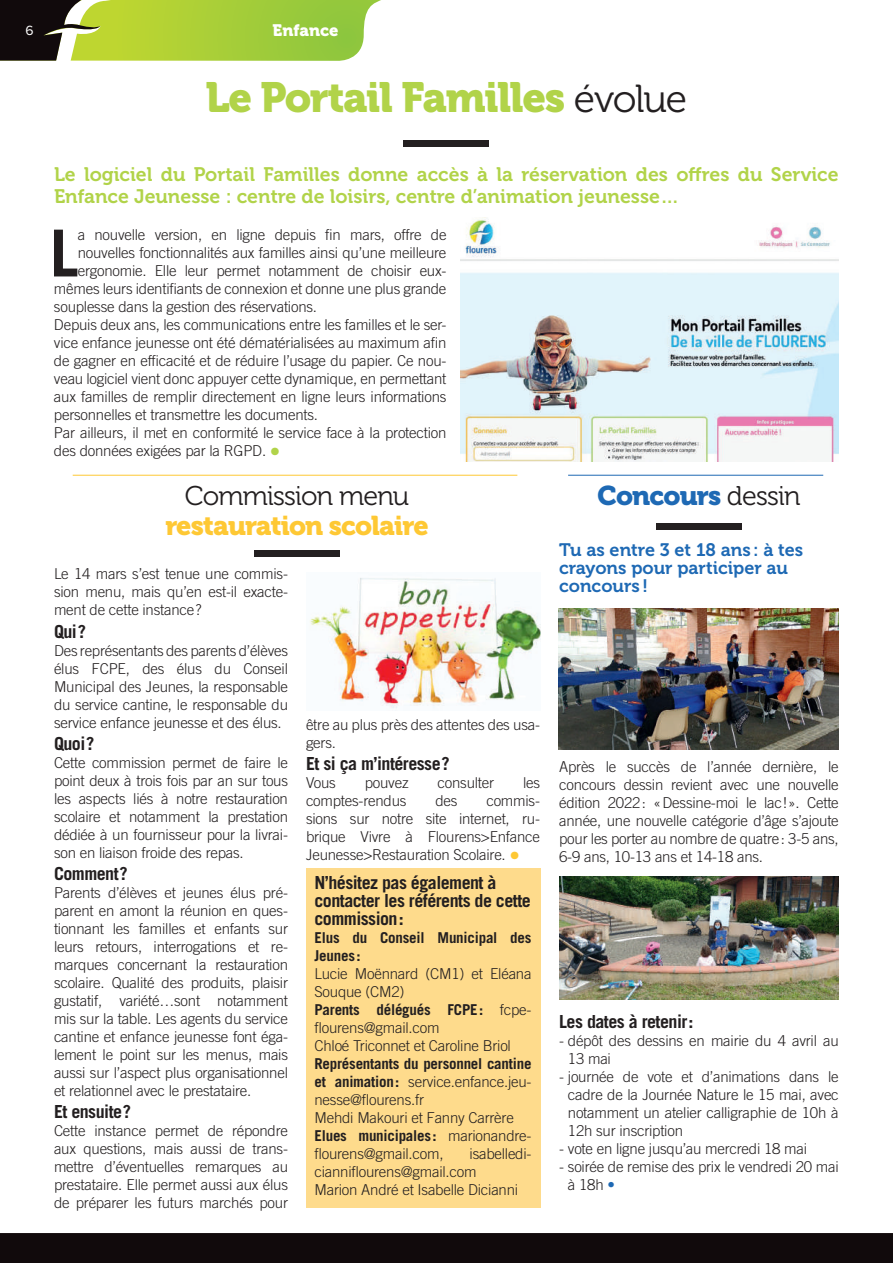
<style>
.page{position:relative;width:893px;height:1263px;background:#fff}
.page>*{position:absolute;margin:0;border:0;box-sizing:border-box;transform-origin:0 0}
.t1{font:700 64.8px "Trade Gothic LT Std";color:#231f20}
.t2{font:42px "Museo 900";letter-spacing:-.03em;color:#b1d349}
.t3{font:27px "Museo 900";letter-spacing:-.03em;color:#fec834}
.t4{font:27px "Museo 300";letter-spacing:-.03em;color:#231f20}
.t5{font:27px "Museo 900";letter-spacing:-.03em;color:#1e69b4}
.t6{font:19.5px/22.5px "Museo 700";color:#b1d349}
.t7{font:700 18px/18px "Trade Gothic LT Std";letter-spacing:-.03em;color:#231f20}
.t8{font:18px/18px "Museo 700";color:#1e69b4}
.t9{font:16.5px "Museo 900";color:#fff}
.t10{font:300 15px/18px "Trade Gothic LT Std";letter-spacing:-.015em;color:#231f20;text-align:justify}
.t11{font:700 15px/18px "Trade Gothic LT Std";letter-spacing:-.015em;color:#231f20}
.t12{font:13.8px "Proxima Nova";color:#fff}
.s1{font-family:"Museo 300";font-size:39px;color:#231f20}
.s2{font-size:21px;color:#b1d349}
.s3{font-size:21px;color:#fec834}
.s4{font-weight:700}
.s5{font-family:"Museo 300";color:#231f20}
.s6{color:#1e69b4}
</style>
<div class="page">
<div style="left:404px;top:140px;width:85px;height:6px;background:#231f20"></div>
<img style="left:461px;top:219px;width:378px;height:242px">
<div style="left:254px;top:550px;width:86px;height:6px;background:#231f20"></div>
<div style="left:656px;top:523px;width:86px;height:6px;background:#231f20"></div>
<div style="left:306px;top:868px;width:234px;height:339px;background:#fedb8c"></div>
<img style="left:558px;top:608px;width:281px;height:141px">
<img style="left:559px;top:876px;width:280px;height:123px">
<img style="left:310px;top:578px;width:230px;height:131px">
<hr style="left:73px;top:475px;width:444px;height:1px;background:#fec834">
<hr style="left:568px;top:475px;width:255px;height:1px;background:#1e69b4">
<div style="left:0;top:1233px;width:893px;height:30px;background:#110a0c"></div>
<svg style="left:0;top:0;width:381px;height:61px;background:#96b142"></svg>
<p class="t12" style="left:25px;top:24px;width:10px">6</p>
<p class="t9" style="left:273px;top:21px;width:67px">Enfance</p>
<h2 class="t2" style="left:206px;top:73px;width:483px">Le Portail Familles <span class="s1">évolue</span></h2>
<h3 class="t6" style="left:54px;top:163px;width:786px">Le logiciel du Portail Familles donne accès à la réservation des offres du Service<br>Enfance Jeunesse : centre de loisirs, centre d’animation jeunesse…</h3>
<h1 class="t1" style="left:50px;top:214px;width:30px">L</h1>
<p class="t10" style="left:78px;top:226px;width:370px">a nouvelle version, en ligne depuis fin mars, offre de</p>
<p class="t10" style="left:78px;top:244px;width:370px">nouvelles fonctionnalités aux familles ainsi qu’une meilleure</p>
<p class="t10" style="left:78px;top:262px;width:370px">ergonomie. Elle leur permet notamment de choisir eux-</p>
<p class="t10" style="left:54px;top:280px;width:394px">mêmes leurs identifiants de connexion et donne une plus grande</p>
<p class="t10" style="left:54px;top:298px;width:265px">souplesse dans la gestion des réservations.</p>
<p class="t10" style="left:54px;top:316px;width:394px">Depuis deux ans, les communications entre les familles et le ser-</p>
<p class="t10" style="left:54px;top:334px;width:394px">vice enfance jeunesse ont été dématérialisées au maximum afin</p>
<p class="t10" style="left:54px;top:352px;width:394px">de gagner en efficacité et de réduire l’usage du papier. Ce nou-</p>
<p class="t10" style="left:54px;top:370px;width:394px">veau logiciel vient donc appuyer cette dynamique, en permettant</p>
<p class="t10" style="left:54px;top:388px;width:394px">aux familles de remplir directement en ligne leurs informations</p>
<p class="t10" style="left:54px;top:406px;width:266px">personnelles et transmettre les documents.</p>
<p class="t10" style="left:54px;top:424px;width:394px">Par ailleurs, il met en conformité le service face à la protection</p>
<p class="t10" style="left:54px;top:442px;width:228px">des données exigées par la RGPD. <span class="s2">•</span></p>
<h3 class="t4" style="left:185px;top:481px;width:226px">Commission menu</h3>
<h3 class="t3" style="left:165px;top:511px;width:265px">restauration scolaire</h3>
<p class="t10" style="left:54px;top:565px;width:235px">Le 14 mars s’est tenue une commis&shy;sion menu, mais qu’en est-il exacte&shy;ment de cette instance?</p>
<p class="t7" style="left:54px;top:622px;width:34px">Qui?</p>
<p class="t10" style="left:54px;top:641px;width:236px">Des représentants des parents d’élèves élus FCPE, des élus du Conseil Municipal des Jeunes, la responsable du service cantine, le responsable du service enfance jeunesse et des élus.</p>
<p class="t7" style="left:54px;top:734px;width:42px">Quoi?</p>
<p class="t10" style="left:54px;top:753px;width:236px">Cette commission permet de faire le point deux à trois fois par an sur tous les aspects liés à notre restauration scolaire et notamment la prestation dédiée à un fournisseur pour la livrai&shy;son en liaison froide des repas.</p>
<p class="t7" style="left:54px;top:864px;width:75px">Comment?</p>
<p class="t10" style="left:54px;top:883px;width:236px">Parents d’élèves et jeunes élus pré&shy;parent en amont la réunion en ques&shy;tionnant les familles et enfants sur leurs retours, interrogations et re&shy;marques concernant la restauration scolaire. Qualité des produits, plaisir gustatif, variété…sont notamment mis sur la table. Les agents du service cantine et enfance jeunesse font éga&shy;lement le point sur les menus, mais aussi sur l’aspect plus organisationnel et relationnel avec le prestataire.</p>
<p class="t7" style="left:54px;top:1102px;width:79px">Et ensuite?</p>
<p class="t10" style="left:54px;top:1122px;width:236px">Cette instance permet de répondre aux questions, mais aussi de trans&shy;mettre d’éventuelles remarques au prestataire. Elle permet aussi aux élus de préparer les futurs marchés pour</p>
<p class="t10" style="left:306px;top:715px;width:235px">être au plus près des attentes des usa&shy;gers.</p>
<p class="t7" style="left:306px;top:754px;width:145px">Et si ça m’intéresse?</p>
<p class="t10" style="left:306px;top:773px;width:31px">Vous</p>
<p class="t10" style="left:365px;top:773px;width:45px">pouvez</p>
<p class="t10" style="left:438px;top:773px;width:58px">consulter</p>
<p class="t10" style="left:523px;top:773px;width:19px">les</p>
<p class="t10" style="left:306px;top:791px;width:102px">comptes-rendus</p>
<p class="t10" style="left:435px;top:791px;width:24px">des</p>
<p class="t10" style="left:306px;top:791px;width:236px;text-indent:180px">commis&shy;sions sur notre site internet, ru&shy;brique Vivre à Flourens&gt;Enfance Jeunesse&gt;Restauration Scolaire. <span class="s3">•</span></p>
<p class="t7" style="left:315px;top:874px;width:218px">N’hésitez pas également à contacter les référents de cette commission:</p>
<p class="t11" style="left:315px;top:929px;width:218px">Elus du Conseil Municipal des<br>Jeunes:</p>
<p class="t10" style="left:315px;top:965px;width:219px;text-align:left">Lucie Moënnard (CM1) et Eléana<br>Souque (CM2)<br><span class="s4">Parents délégués FCPE:</span> fcpe&shy;flourens@gmail.com<br>Chloé Triconnet et Caroline Briol</p>
<p class="t10" style="left:315px;top:1055px;width:218px;text-align:left"><span class="s4">Représentants du personnel cantine et animation:</span> service.enfance.jeu&shy;nesse@flourens.fr<br>Mehdi Makouri et Fanny Carrère<br><span class="s4">Elues municipales:</span> marionandre&shy;flourens@gmail.com,</p>
<p class="t10" style="left:315px;top:1145px;width:218px;text-align:left;text-indent:155px">isabelledi&shy;cianniflourens@gmail.com<br>Marion André et Isabelle Dicianni</p>
<h3 class="t5" style="left:597px;top:480px;width:205px">Concours <span class="s5">dessin</span></h3>
<p class="t8" style="left:559px;top:541px;width:245px">Tu as entre 3 et 18 ans : à tes crayons pour participer au concours !</p>
<p class="t10" style="left:559px;top:758px;width:281px">Après le succès de l’année dernière, le concours dessin revient avec une nouvelle édition 2022: «Dessine-moi le lac!». Cette année, une nouvelle catégorie d’âge s’ajoute pour les porter au nombre de quatre: 3-5 ans, 6-9 ans, 10-13 ans et 14-18 ans.</p>
<p class="t7" style="left:559px;top:1013px;width:136px">Les dates à retenir:</p>
<p class="t10" style="left:568px;top:1032px;width:272px;text-indent:-9px">- dépôt des dessins en mairie du 4 avril au<br>13 mai</p>
<p class="t10" style="left:568px;top:1068px;width:272px;text-indent:-9px">- journée de vote et d’animations dans le cadre de la Journée Nature le 15 mai, avec notamment un atelier calligraphie de 10h à 12h sur inscription</p>
<p class="t10" style="left:559px;top:1140px;width:249px">- vote en ligne jusqu’au mercredi 18 mai</p>
<p class="t10" style="left:568px;top:1158px;width:272px;text-indent:-9px">- soirée de remise des prix le vendredi 20 mai à 18h <span class="s6">•</span></p>
</div>
